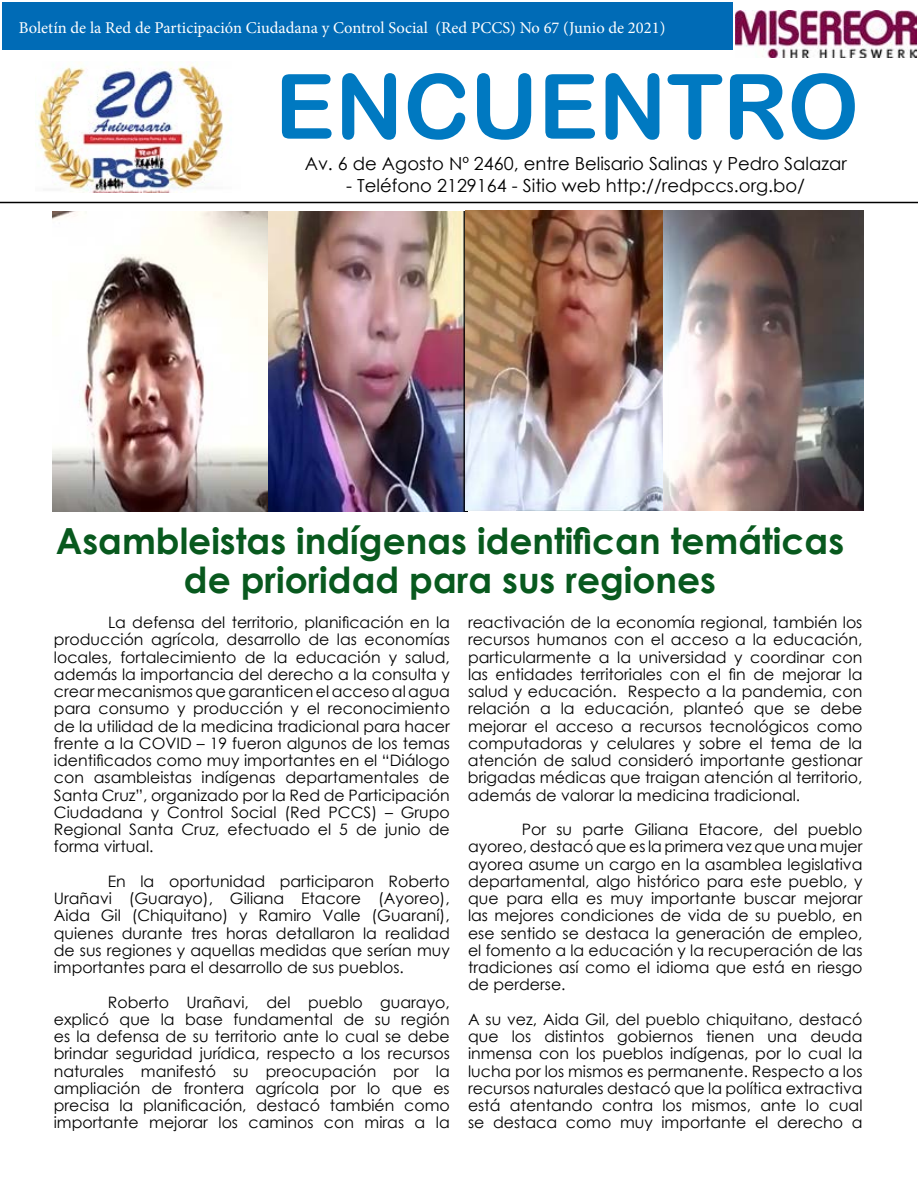
<style>
.page{position:relative;width:918px;height:1188px;background:#fff}
.page>*{position:absolute;margin:0;border:0;box-sizing:border-box;transform-origin:0 0}
.t1{font:90px "Arial Rounded MT Bold";color:#0079c1}
.t2{font:700 36px/39px "Century Gothic";color:#08591e;text-align:center}
.t3{font:18px "Century Gothic";color:#000}
.t4{font:16.5px "Minion Pro";color:#fff}
.t5{font:15.75px/17.2px "Century Gothic";color:#000;text-align:justify}
</style>
<div class="page">
<div style="left:3px;top:2px;width:730px;height:48px;background:#006bb6"></div>
<img style="left:36px;top:63px;width:188px;height:129px">
<hr style="left:0;top:202px;width:918px;height:1px;background:#000">
<img style="left:735px;top:11px;width:182px;height:47px">
<img style="left:53px;top:210px;width:811px;height:301px">
<p class="t4" style="left:19px;top:17px;width:648px">Boletín de la Red de Participación Ciudadana y Control Social (Red PCCS) No 67 (Junio de 2021)</p>
<h1 class="t1" style="left:275px;top:54px;width:586px">ENCUENTRO</h1>
<p class="t3" style="left:305px;top:151px;width:544px">Av. 6 de Agosto Nº 2460, entre Belisario Salinas y Pedro Salazar</p>
<p class="t3" style="left:346px;top:172px;width:460px">- Teléfono 2129164 - Sitio web http://redpccs.org.bo/</p>
<h2 class="t2" style="left:56px;top:520px;width:790px">Asambleistas indígenas identifican temáticas de prioridad para sus regiones</h2>
<p class="t5" style="left:54px;top:614px;width:398px;text-indent:54px">La defensa del territorio, planificación en la producción agrícola, desarrollo de las economías locales, fortalecimiento de la educación y salud, además la importancia del derecho a la consulta y crearmecanismosquegaranticenelaccesoalagua para consumo y producción y el reconocimiento de la utilidad de la medicina tradicional para hacer frente a la COVID – 19 fueron algunos de los temas identificados como muy importantes en el “Diálogo con asambleistas indígenas departamentales de Santa Cruz”, organizado por la Red de Participación Ciudadana y Control Social (Red PCCS) – Grupo Regional Santa Cruz, efectuado el 5 de junio de forma virtual.</p>
<p class="t5" style="left:54px;top:872px;width:398px;text-indent:54px">En la oportunidad participaron Roberto Urañavi (Guarayo), Giliana Etacore (Ayoreo), Aida Gil (Chiquitano) y Ramiro Valle (Guaraní), quienes durante tres horas detallaron la realidad de sus regiones y aquellas medidas que serían muy importantes para el desarrollo de sus pueblos.</p>
<p class="t5" style="left:54px;top:993px;width:398px;text-indent:54px">Roberto Urañavi, del pueblo guarayo, explicó que la base fundamental de su región es la defensa de su territorio ante lo cual se debe brindar seguridad jurídica, respecto a los recursos naturales manifestó su preocupación por la ampliación de frontera agrícola por lo que es precisa la planificación, destacó también como importante mejorar los caminos con miras a la</p>
<p class="t5" style="left:468px;top:614px;width:396px">reactivación de la economía regional, también los recursos humanos con el acceso a la educación, particularmente a la universidad y coordinar con las entidades territoriales con el fin de mejorar la salud y educación. Respecto a la pandemia, con relación a la educación, planteó que se debe mejorar el acceso a recursos tecnológicos como computadoras y celulares y sobre el tema de la atención de salud consideró importante gestionar brigadas médicas que traigan atención al territorio, además de valorar la medicina tradicional.</p>
<p class="t5" style="left:468px;top:821px;width:396px;text-indent:54px">Por su parte Giliana Etacore, del pueblo ayoreo, destacó que es la primera vez que una mujer ayorea asume un cargo en la asamblea legislativa departamental, algo histórico para este pueblo, y que para ella es muy importante buscar mejorar las mejores condiciones de vida de su pueblo, en ese sentido se destaca la generación de empleo, el fomento a la educación y la recuperación de las tradiciones así como el idioma que está en riesgo de perderse.</p>
<p class="t5" style="left:468px;top:1010px;width:396px">A su vez, Aida Gil, del pueblo chiquitano, destacó que los distintos gobiernos tienen una deuda inmensa con los pueblos indígenas, por lo cual la lucha por los mismos es permanente. Respecto a los recursos naturales destacó que la política extractiva está atentando contra los mismos, ante lo cual se destaca como muy importante el derecho a</p>
</div>
